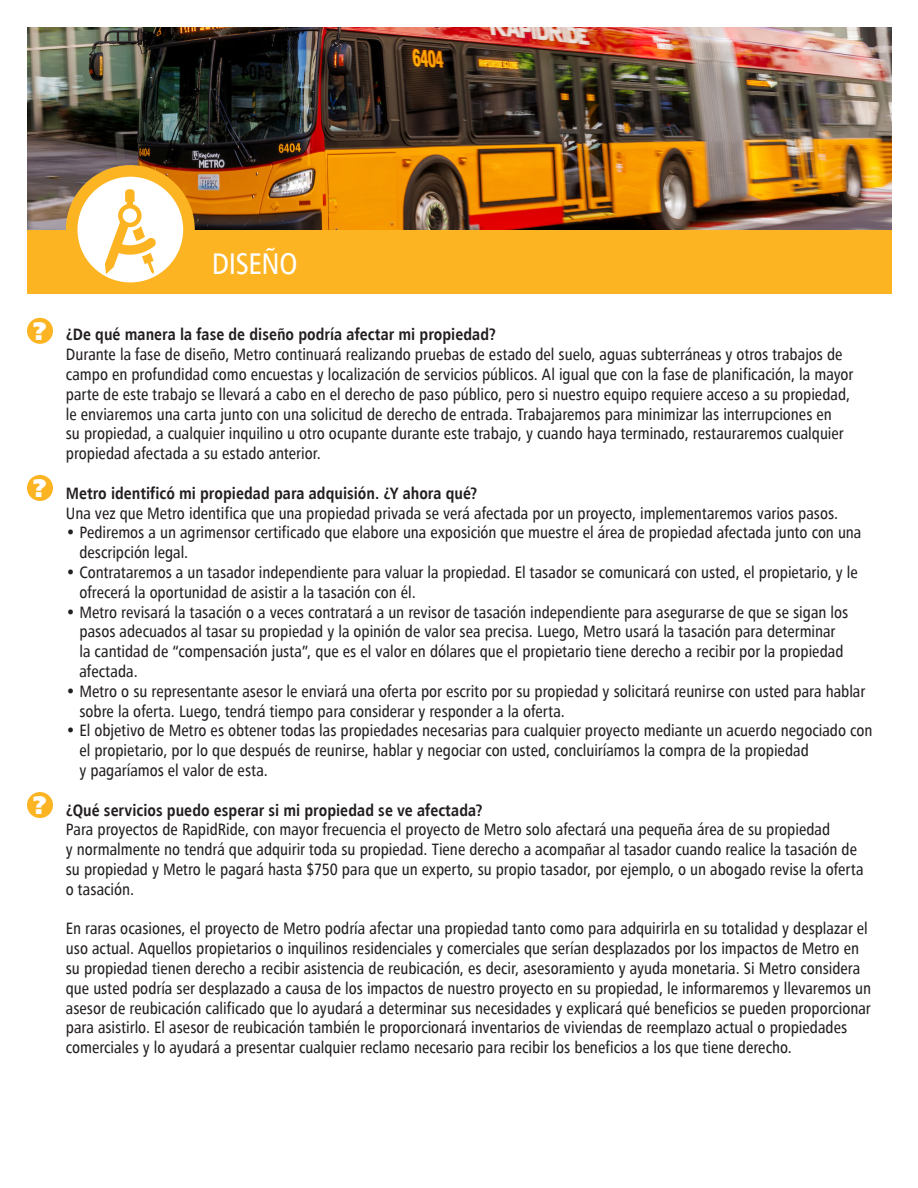
<style>
.page{position:relative;width:918px;height:1188px;background:#fff}
.page>*{position:absolute;margin:0;border:0;box-sizing:border-box;transform-origin:0 0}
.t1{font:30px "Humanist 777 BT Cn Rm";letter-spacing:-.01em;color:#fff}
.t2{font:900 25.5px "Humanist 777 BT";color:#fff}
.t3{font:16.5px/19.8px "Humanist 777 BT Cn Rm";color:#231f20}
.t4{font:700 condensed 16.5px "Humanist 777 BT";color:#231f20}
</style>
<div class="page">
<img style="left:27px;top:27px;width:865px;height:204px">
<div style="left:27px;top:231px;width:865px;height:63px;background:#fcb423"></div>
<svg style="left:66px;top:165px;width:129px;height:129px"></svg>
<svg style="left:105px;top:189px;width:51px;height:85px"></svg>
<div style="left:27px;top:318px;width:26px;height:26px;background:#fcb423;border-radius:50%"></div>
<div style="left:27px;top:475px;width:26px;height:26px;background:#fcb423;border-radius:50%"></div>
<div style="left:27px;top:792px;width:26px;height:26px;background:#fcb423;border-radius:50%"></div>
<p class="t2" style="left:33px;top:315px;width:16px">?</p>
<p class="t2" style="left:33px;top:472px;width:16px">?</p>
<p class="t2" style="left:33px;top:789px;width:16px">?</p>
<p class="t1" style="left:212px;top:245px;width:88px">DISEÑO</p>
<p class="t4" style="left:66px;top:324px;width:432px">¿De qué manera la fase de diseño podría afectar mi propiedad?</p>
<p class="t3" style="left:66px;top:344px;width:789px">Durante la fase de diseño, Metro continuará realizando pruebas de estado del suelo, aguas subterráneas y otros trabajos de campo en profundidad como encuestas y localización de servicios públicos. Al igual que con la fase de planificación, la mayor parte de este trabajo se llevará a cabo en el derecho de paso público, pero si nuestro equipo requiere acceso a su propiedad, le enviaremos una carta junto con una solicitud de derecho de entrada. Trabajaremos para minimizar las interrupciones en<br>su propiedad, a cualquier inquilino u otro ocupante durante este trabajo, y cuando haya terminado, restauraremos cualquier propiedad afectada a su estado anterior.</p>
<p class="t4" style="left:66px;top:483px;width:413px">Metro identificó mi propiedad para adquisión. ¿Y ahora qué?</p>
<p class="t3" style="left:66px;top:503px;width:774px">Una vez que Metro identifica que una propiedad privada se verá afectada por un proyecto, implementaremos varios pasos.</p>
<p class="t3" style="left:79px;top:522px;width:784px;text-indent:-14px">• Pediremos a un agrimensor certificado que elabore una exposición que muestre el área de propiedad afectada junto con una descripción legal.</p>
<p class="t3" style="left:79px;top:562px;width:780px;text-indent:-14px">• Contrataremos a un tasador independiente para valuar la propiedad. El tasador se comunicará con usted, el propietario, y le ofrecerá la oportunidad de asistir a la tasación con él.</p>
<p class="t3" style="left:79px;top:602px;width:770px;text-indent:-14px">• Metro revisará la tasación o a veces contratará a un revisor de tasación independiente para asegurarse de que se sigan los pasos adecuados al tasar su propiedad y la opinión de valor sea precisa. Luego, Metro usará la tasación para determinar la cantidad de “compensación justa”, que es el valor en dólares que el propietario tiene derecho a recibir por la propiedad afectada.</p>
<p class="t3" style="left:79px;top:681px;width:787px;text-indent:-14px">• Metro o su representante asesor le enviará una oferta por escrito por su propiedad y solicitará reunirse con usted para hablar sobre la oferta. Luego, tendrá tiempo para considerar y responder a la oferta.</p>
<p class="t3" style="left:79px;top:720px;width:795px;text-indent:-14px">• El objetivo de Metro es obtener todas las propiedades necesarias para cualquier proyecto mediante un acuerdo negociado con el propietario, por lo que después de reunirse, hablar y negociar con usted, concluiríamos la compra de la propiedad<br>y pagaríamos el valor de esta.</p>
<p class="t4" style="left:66px;top:799px;width:418px">¿Qué servicios puedo esperar si mi propiedad se ve afectada?</p>
<p class="t3" style="left:66px;top:819px;width:799px">Para proyectos de RapidRide, con mayor frecuencia el proyecto de Metro solo afectará una pequeña área de su propiedad<br>y normalmente no tendrá que adquirir toda su propiedad. Tiene derecho a acompañar al tasador cuando realice la tasación de su propiedad y Metro le pagará hasta $750 para que un experto, su propio tasador, por ejemplo, o un abogado revise la oferta o tasación.</p>
<p class="t3" style="left:66px;top:918px;width:807px">En raras ocasiones, el proyecto de Metro podría afectar una propiedad tanto como para adquirirla en su totalidad y desplazar el uso actual. Aquellos propietarios o inquilinos residenciales y comerciales que serían desplazados por los impactos de Metro en su propiedad tienen derecho a recibir asistencia de reubicación, es decir, asesoramiento y ayuda monetaria. Si Metro considera que usted podría ser desplazado a causa de los impactos de nuestro proyecto en su propiedad, le informaremos y llevaremos un asesor de reubicación calificado que lo ayudará a determinar sus necesidades y explicará qué beneficios se pueden proporcionar para asistirlo. El asesor de reubicación también le proporcionará inventarios de viviendas de reemplazo actual o propiedades comerciales y lo ayudará a presentar cualquier reclamo necesario para recibir los beneficios a los que tiene derecho.</p>
</div>
